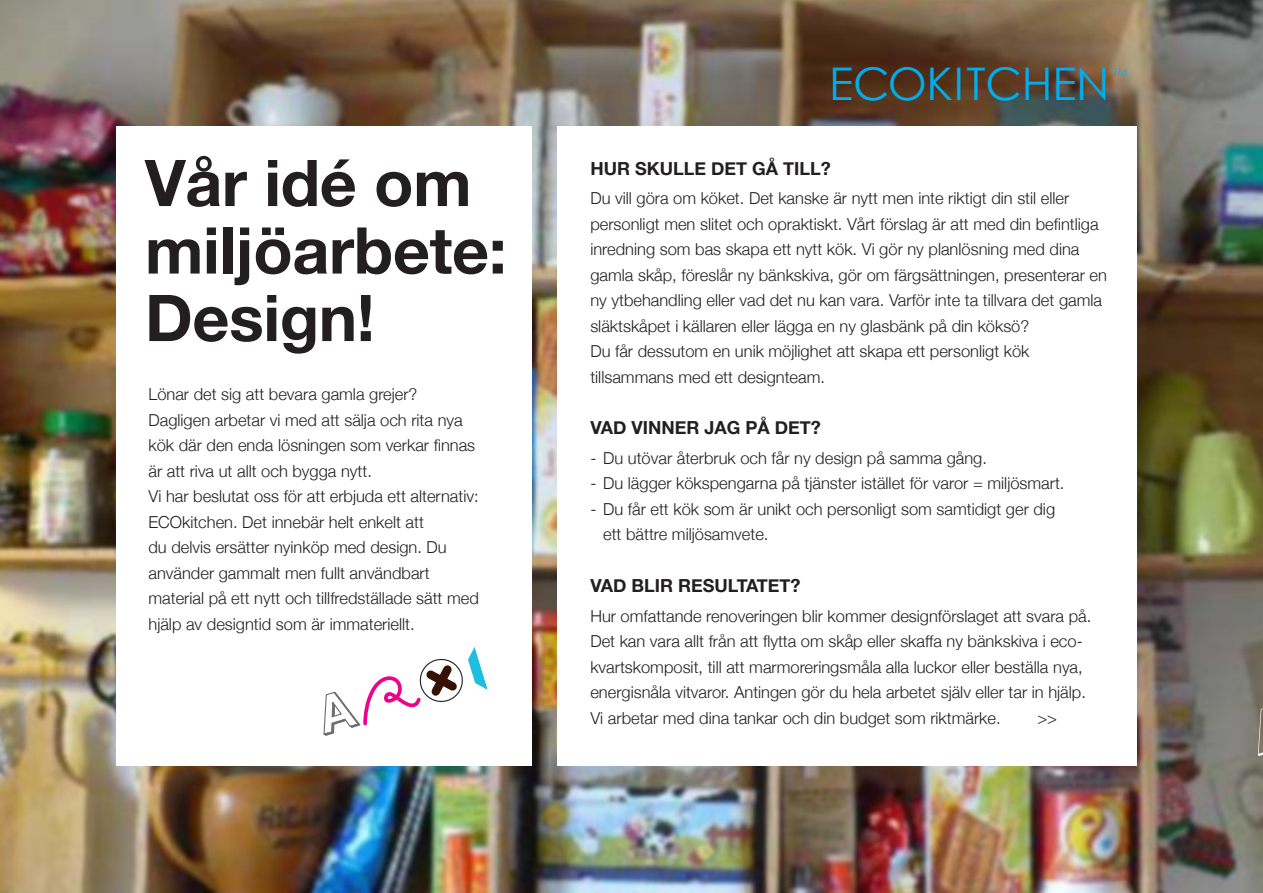
<style>
.page{position:relative;width:1263px;height:893px;background:#fff}
.page>*{position:absolute;margin:0;border:0;box-sizing:border-box;transform-origin:0 0}
.t1{font:700 64.5px/67.5px "Helvetica Neue";letter-spacing:-.005em;color:#231f20}
.t2{font:45px "Century Gothic";letter-spacing:-.005em;color:#00aeef}
.t3{font:700 18px "Helvetica Neue";color:#231f20}
.t4{font:300 16.5px/25.5px "Helvetica Neue";color:#231f20}
.t5{font:10.5px "Century Gothic";color:#00aeef}
</style>
<div class="page">
<img style="left:0;top:0;width:1263px;height:893px">
<div style="left:557px;top:126px;width:580px;height:639px;background:#fff"></div>
<div style="left:116px;top:126px;width:415px;height:639px;background:#fff"></div>
<svg style="left:1258px;top:706px;width:5px;height:50px"></svg>
<svg style="left:323px;top:647px;width:165px;height:89px"></svg>
<h1 class="t1" style="left:145px;top:148px;width:363px">VÅR IDÉ OM<br>MILJÖARBETE:<br>DESIGN!</h1>
<p class="t4" style="left:148px;top:381px;width:332px">Lönar det sig att bevara gamla grejer?<br>Dagligen arbetar vi med att sälja och rita nya kök där den enda lösningen som verkar finnas är att riva ut allt och bygga nytt.<br>Vi har beslutat oss för att erbjuda ett alternativ:<br>ECOkitchen. Det innebär helt enkelt att<br>du delvis ersätter nyinköp med design. Du använder gammalt men fullt användbart material på ett nytt och tillfredställade sätt med hjälp av designtid som är immateriellt.</p>
<h2 class="t2" style="left:829px;top:57px;width:282px">ECOKITCHEN</h2>
<p class="t5" style="left:1113px;top:66px;width:16px">TM</p>
<p class="t3" style="left:590px;top:157px;width:242px">HUR SKULLE DET GÅ TILL?</p>
<p class="t4" style="left:590px;top:185px;width:518px">Du vill göra om köket. Det kanske är nytt men inte riktigt din stil eller personligt men slitet och opraktiskt. Vårt förslag är att med din befintliga inredning som bas skapa ett nytt kök. Vi gör ny planlösning med dina gamla skåp, föreslår ny bänkskiva, gör om färgsättningen, presenterar en ny ytbehandling eller vad det nu kan vara. Varför inte ta tillvara det gamla släktskåpet i källaren eller lägga en ny glasbänk på din köksö?<br>Du får dessutom en unik möjlighet att skapa ett personligt kök tillsammans med ett designteam.</p>
<p class="t3" style="left:590px;top:417px;width:232px">VAD VINNER JAG PÅ DET?</p>
<p class="t4" style="left:590px;top:445px;width:398px">- Du utövar återbruk och får ny design på samma gång.</p>
<p class="t4" style="left:590px;top:470px;width:476px">- Du lägger kökspengarna på tjänster istället för varor = miljösmart.</p>
<p class="t4" style="left:603px;top:496px;width:453px;text-indent:-13px">- Du får ett kök som är unikt och personligt som samtidigt ger dig ett bättre miljösamvete.</p>
<p class="t3" style="left:590px;top:574px;width:64px">VAD BLIR</p>
<p class="t3" style="left:678px;top:574px;width:13px">RESULTATET</p>
<p class="t3" style="left:791px;top:574px;width:12px">?</p>
<p class="t4" style="left:590px;top:603px;width:502px">Hur omfattande renoveringen blir kommer designförslaget att svara på.<br>Det kan vara allt från att flytta om skåp eller skaffa ny bänkskiva i eco&shy;kvartskomposit, till att marmoreringsmåla alla luckor eller beställa nya, energisnåla vitvaror. Antingen gör du hela arbetet själv eller tar in hjälp.<br>Vi arbetar med dina tankar och din budget som riktmärke.</p>
<p class="t4" style="left:1037px;top:705px;width:21px">&gt;&gt;</p>
</div>
